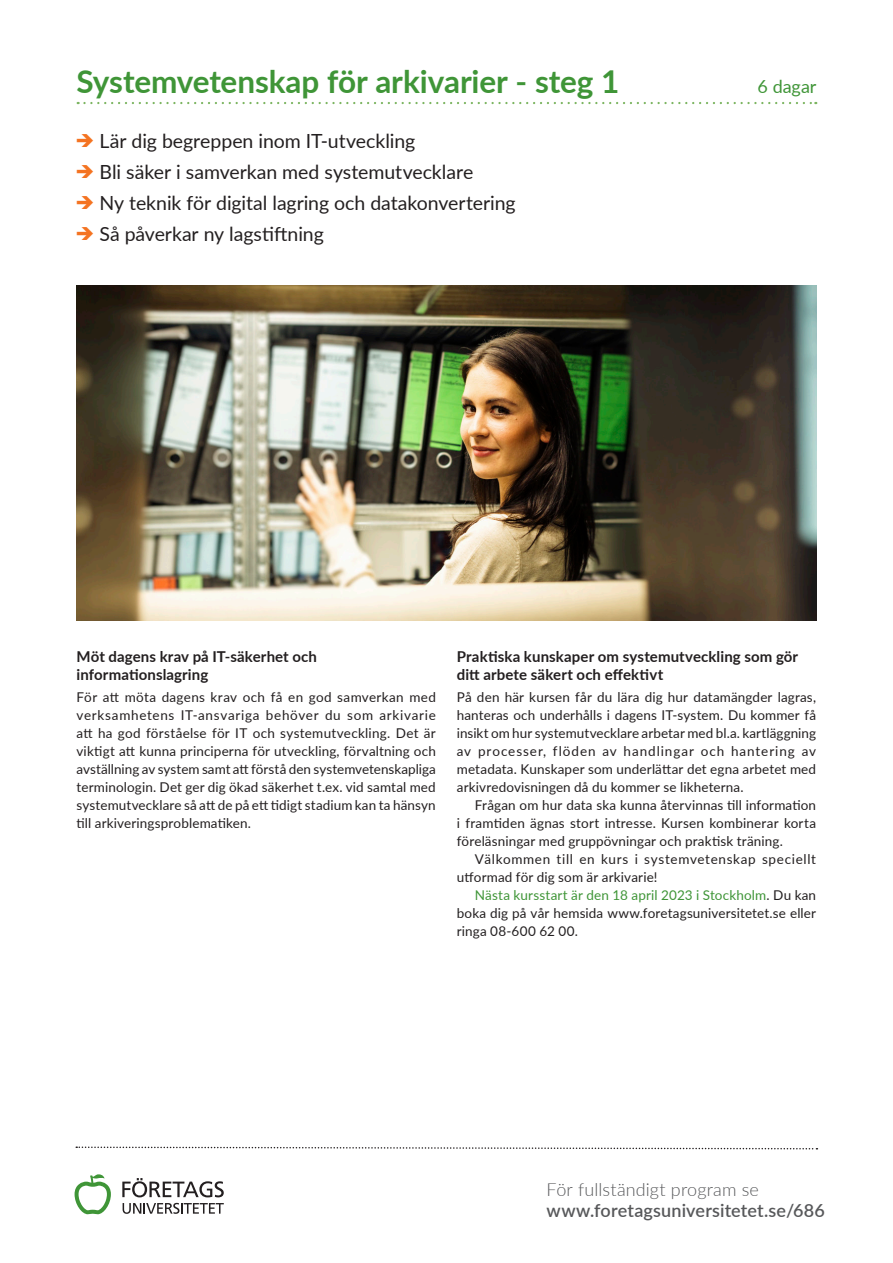
<style>
.page{position:relative;width:893px;height:1263px;background:#fff}
.page>*{position:absolute;margin:0;border:0;box-sizing:border-box;transform-origin:0 0}
.Puff-brodtext-rubrik{font:700 31.5px "Lato";letter-spacing:-.005em;color:#3f9537}
.t1{font:19.5px "Lato";letter-spacing:-.005em;color:#231f20}
.www{font:600 18px "Lato";letter-spacing:.005em;color:#57585a}
.www-2{font:300 18px "Lato";letter-spacing:.005em;color:#57585a}
.Puff-brodtext-rubrik-2{font:18px "Lato";letter-spacing:-.005em;color:#3f9537}
.Saljtext-mellanrubri{font:700 15px/18px "Lato";letter-spacing:.01em;color:#231f20}
.Saljtext-brodtext{font:13.5px/18px "Lato";letter-spacing:.01em;color:#231f20;text-align:justify}
.Saljtext-brodtext-2{font:13.5px/18px "Lato";letter-spacing:.045em;color:#231f20}
.s1{color:#3f9537}
</style>
<div class="page">
<svg style="left:75px;top:1174px;width:36px;height:40px"></svg>
<svg style="left:123px;top:1203px;width:101px;height:11px"></svg>
<svg style="left:122px;top:1178px;width:102px;height:19px"></svg>
<img style="left:77px;top:285px;width:739px;height:336px">
<svg style="left:78px;top:102px;width:738px;height:2px"></svg>
<svg style="left:76px;top:1146px;width:741px;height:4px"></svg>
<p class="Puff-brodtext-rubrik" style="left:77px;top:59px;width:544px">Systemvetenskap för arkivarier - steg 1</p>
<p class="Puff-brodtext-rubrik-2" style="left:758px;top:74px;width:60px">6 dagar</p>
<p class="t1" style="left:99px;top:127px;width:317px">Lär dig begreppen inom IT-utveckling</p>
<p class="t1" style="left:99px;top:158px;width:375px">Bli säker i samverkan med systemutvecklare</p>
<p class="t1" style="left:99px;top:189px;width:418px">Ny teknik för digital lagring och datakonvertering</p>
<p class="t1" style="left:99px;top:220px;width:226px">Så påverkar ny lagstiftning</p>
<p class="Saljtext-mellanrubri" style="left:77px;top:647px;width:242px">Möt dagens krav på IT-säkerhet och informationslagring</p>
<p class="Saljtext-brodtext" style="left:77px;top:688px;width:361px">För att möta dagens krav och få en god samverkan med verksamhetens IT-ansvariga behöver du som arkivarie att ha god förståelse för IT och systemutveckling. Det är viktigt att kunna principerna för utveckling, förvaltning och avställning av system samt att förstå den systemvetenskapliga terminologin. Det ger dig ökad säkerhet t.ex. vid samtal med systemutvecklare så att de på ett tidigt stadium kan ta hänsyn till arkiveringsproblematiken.</p>
<p class="Saljtext-mellanrubri" style="left:457px;top:647px;width:343px">Praktiska kunskaper om systemutveckling som gör ditt arbete säkert och effektivt</p>
<p class="Saljtext-brodtext" style="left:457px;top:688px;width:361px">På den här kursen får du lära dig hur datamängder lagras, hanteras och underhålls i dagens IT-system. Du kommer få insikt om hur systemutvecklare arbetar med bl.a. kartläggning av processer, flöden av handlingar och hantering av metadata. Kunskaper som underlättar det egna arbetet med arkivredovisningen då du kommer se likheterna.</p>
<p class="Saljtext-brodtext" style="left:457px;top:796px;width:361px;text-indent:18px">Frågan om hur data ska kunna återvinnas till information i framtiden ägnas stort intresse. Kursen kombinerar korta föreläsningar med gruppövningar och praktisk träning.</p>
<p class="Saljtext-brodtext-2" style="left:457px;top:850px;width:361px;text-indent:18px">Välkommen till en kurs i systemvetenskap speciellt utformad för dig som är arkivarie!</p>
<p class="Saljtext-brodtext" style="left:457px;top:886px;width:361px;text-indent:18px"><span class="s1">Nästa kursstart är den 18 april 2023 i Stockholm</span>. Du kan boka dig på vår hemsida www.foretagsuniversitetet.se eller ringa 08-600 62 00.</p>
<p class="www-2" style="left:546px;top:1177px;width:214px">För fullständigt program se</p>
<p class="www" style="left:546px;top:1198px;width:280px">www.foretagsuniversitetet.se/686</p>
</div>
